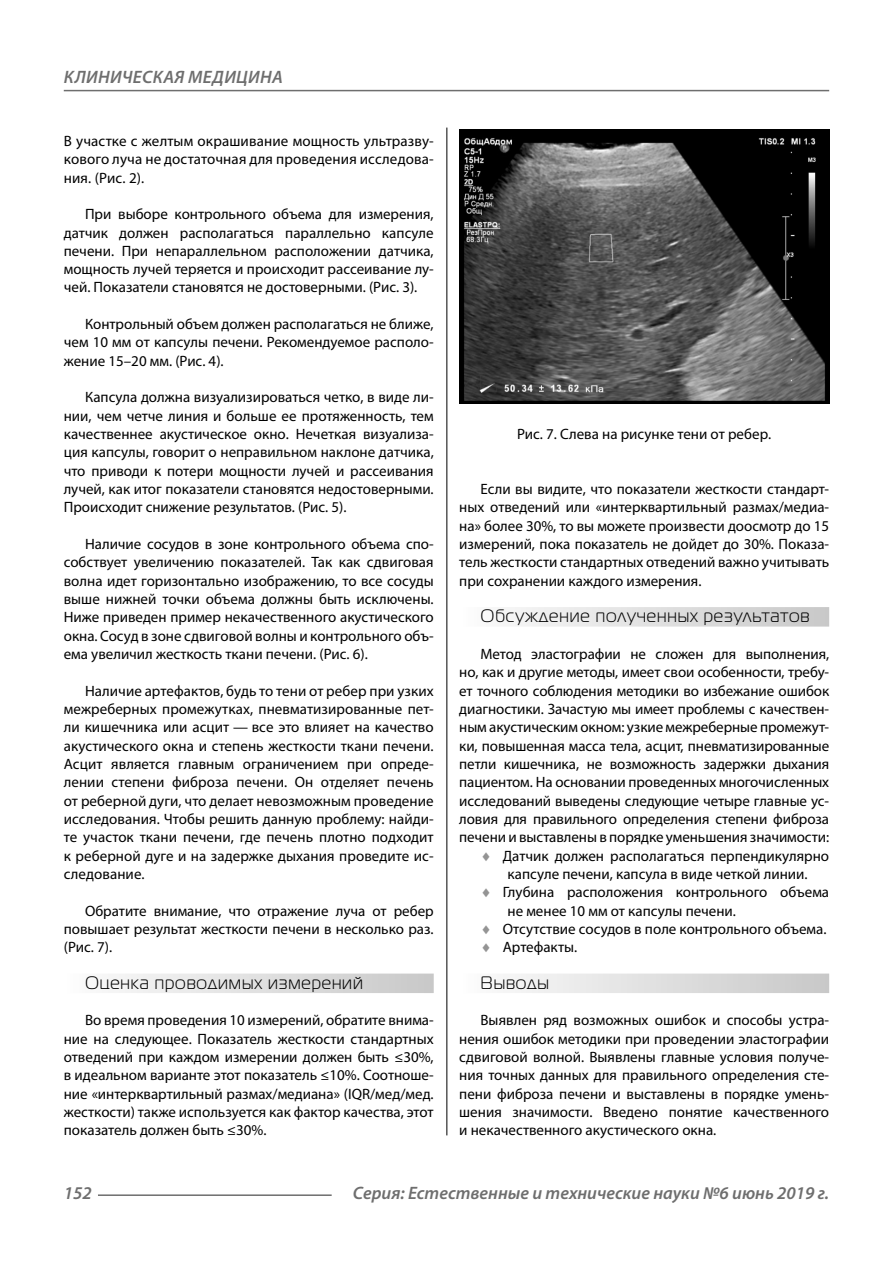
<style>
.page{position:relative;width:893px;height:1263px;background:#fff}
.page>*{position:absolute;margin:0;border:0;box-sizing:border-box;transform-origin:0 0}
.Subheader{font:18px "Magistral C";letter-spacing:.05em;color:#000}
.t1{font:italic 600 18px "Myriad Pro";color:#6e6e6e}
.t2{font:italic 600 18px "Myriad Pro";letter-spacing:.02em;color:#6e6e6e}
.Normal{font:15px/18.3px "Myriad Pro";color:#000;text-align:justify}
.podpis{font:15px "Myriad Pro";color:#000}
.s1{color:#949494}
</style>
<div class="page">
<hr style="left:446px;top:128px;width:1px;height:1007px;background:#000">
<div style="left:64px;top:973px;width:370px;height:20px;background:linear-gradient(to right,#fcfcfc,#c8c8c8)"></div>
<div style="left:459px;top:607px;width:370px;height:20px;background:linear-gradient(to right,#fcfcfc,#c8c8c8)"></div>
<div style="left:459px;top:973px;width:370px;height:20px;background:linear-gradient(to right,#fcfcfc,#c8c8c8)"></div>
<img style="left:459px;top:129px;width:370px;height:275px">
<hr style="left:98px;top:1194px;width:234px;height:2px;background:#6e6e6e">
<hr style="left:64px;top:90px;width:765px;height:1px;background:#6e6e6e">
<p class="t2" style="left:64px;top:66px;width:220px">КЛИНИЧЕСКАЯ МЕДИЦИНА</p>
<p class="Normal" style="left:64px;top:131px;width:371px">В участке с желтым окрашивание мощность ультразву&shy;кового луча не достаточная для проведения исследова&shy;ния. (Рис. 2).</p>
<p class="Normal" style="left:64px;top:205px;width:371px;text-indent:21px">При выборе контрольного объема для измерения, датчик должен располагаться параллельно капсуле печени. При непараллельном расположении датчика, мощность лучей теряется и происходит рассеивание лу&shy;чей. Показатели становятся не достоверными. (Рис. 3).</p>
<p class="Normal" style="left:64px;top:315px;width:371px;text-indent:21px">Контрольный объем должен располагаться не ближе, чем 10 мм от капсулы печени. Рекомендуемое располо&shy;жение 15–20 мм. (Рис. 4).</p>
<p class="Normal" style="left:64px;top:388px;width:371px;text-indent:21px">Капсула должна визуализироваться четко, в виде ли&shy;нии, чем четче линия и больше ее протяженность, тем качественнее акустическое окно. Нечеткая визуализа&shy;ция капсулы, говорит о неправильном наклоне датчика, что приводи к потери мощности лучей и рассеивания лучей, как итог показатели становятся недостоверными.<br>Происходит снижение результатов. (Рис. 5).</p>
<p class="Normal" style="left:64px;top:535px;width:371px;text-indent:21px">Наличие сосудов в зоне контрольного объема спо&shy;собствует увеличению показателей. Так как сдвиговая волна идет горизонтально изображению, то все сосуды выше нижней точки объема должны быть исключены.<br>Ниже приведен пример некачественного акустического окна. Сосуд в зоне сдвиговой волны и контрольного объ&shy;ема увеличил жесткость ткани печени. (Рис. 6).</p>
<p class="Normal" style="left:64px;top:681px;width:371px;text-indent:21px">Наличие артефактов, будь то тени от ребер при узких межреберных промежутках, пневматизированные пет&shy;ли кишечника или асцит — все это влияет на качество акустического окна и степень жесткости ткани печени.<br>Асцит является главным ограничением при опреде&shy;лении степени фиброза печени. Он отделяет печень от реберной дуги, что делает невозможным проведение исследования. Чтобы решить данную проблему: найди&shy;те участок ткани печени, где печень плотно подходит к реберной дуге и на задержке дыхания проведите ис&shy;следование.</p>
<p class="Normal" style="left:64px;top:901px;width:371px;text-indent:21px">Обратите внимание, что отражение луча от ребер повышает результат жесткости печени в несколько раз. (Рис. 7).</p>
<p class="Subheader" style="left:85px;top:973px;width:279px">Оценка проводимых измерений</p>
<p class="Normal" style="left:64px;top:1011px;width:371px;text-indent:21px">Во время проведения 10 измерений, обратите внима&shy;ние на следующее. Показатель жесткости стандартных отведений при каждом измерении должен быть ≤30%, в идеальном варианте этот показатель ≤10%. Соотноше&shy;ние «интерквартильный размах/медиана» (IQR/мед/мед. жесткости) также используется как фактор качества, этот показатель должен быть ≤30%.</p>
<p class="podpis" style="left:517px;top:425px;width:256px">Рис. 7. Слева на рисунке тени от ребер.</p>
<p class="Normal" style="left:459px;top:480px;width:371px;text-indent:21px">Если вы видите, что показатели жесткости стандарт&shy;ных отведений или «интерквартильный размах/медиа&shy;на» более 30%, то вы можете произвести доосмотр до 15 измерений, пока показатель не дойдет до 30%. Показа&shy;тель жесткости стандартных отведений важно учитывать при сохранении каждого измерения.</p>
<p class="Subheader" style="left:480px;top:606px;width:330px">Обсуждение полученных результатов</p>
<p class="Normal" style="left:459px;top:644px;width:371px;text-indent:21px">Метод эластографии не сложен для выполнения, но, как и другие методы, имеет свои особенности, требу&shy;ет точного соблюдения методики во избежание ошибок диагностики. Зачастую мы имеет проблемы с качествен&shy;ным акустическим окном: узкие межреберные промежут&shy;ки, повышенная масса тела, асцит, пневматизированные петли кишечника, не возможность задержки дыхания пациентом. На основании проведенных многочисленных исследований выведены следующие четыре главные ус&shy;ловия для правильного определения степени фиброза печени и выставлены в порядке уменьшения значимости:</p>
<p class="Normal" style="left:480px;top:846px;width:350px;text-align:center"><span class="s1">♦</span> Датчик должен располагаться перпендикулярно капсуле печени, капсула в виде четкой линии.</p>
<p class="Normal" style="left:507px;top:883px;width:323px;text-indent:-27px"><span class="s1">♦</span> Глубина расположения контрольного объема не менее 10 мм от капсулы печени.</p>
<p class="Normal" style="left:480px;top:919px;width:348px"><span class="s1">♦</span> Отсутствие сосудов в поле контрольного объема.</p>
<p class="Normal" style="left:480px;top:938px;width:98px"><span class="s1">♦</span> Артефакты.</p>
<p class="Subheader" style="left:480px;top:973px;width:70px">Выводы</p>
<p class="Normal" style="left:459px;top:1011px;width:371px;text-indent:21px">Выявлен ряд возможных ошибок и способы устра&shy;нения ошибок методики при проведении эластографии сдвиговой волной. Выявлены главные условия получе&shy;ния точных данных для правильного определения сте&shy;пени фиброза печени и выставлены в порядке умень&shy;шения значимости. Введено понятие качественного и некачественного акустического окна.</p>
<p class="t1" style="left:64px;top:1182px;width:30px">152</p>
<p class="t1" style="left:353px;top:1182px;width:478px">Серия: Естественные и технические науки №6 июнь 2019 г.</p>
</div>
